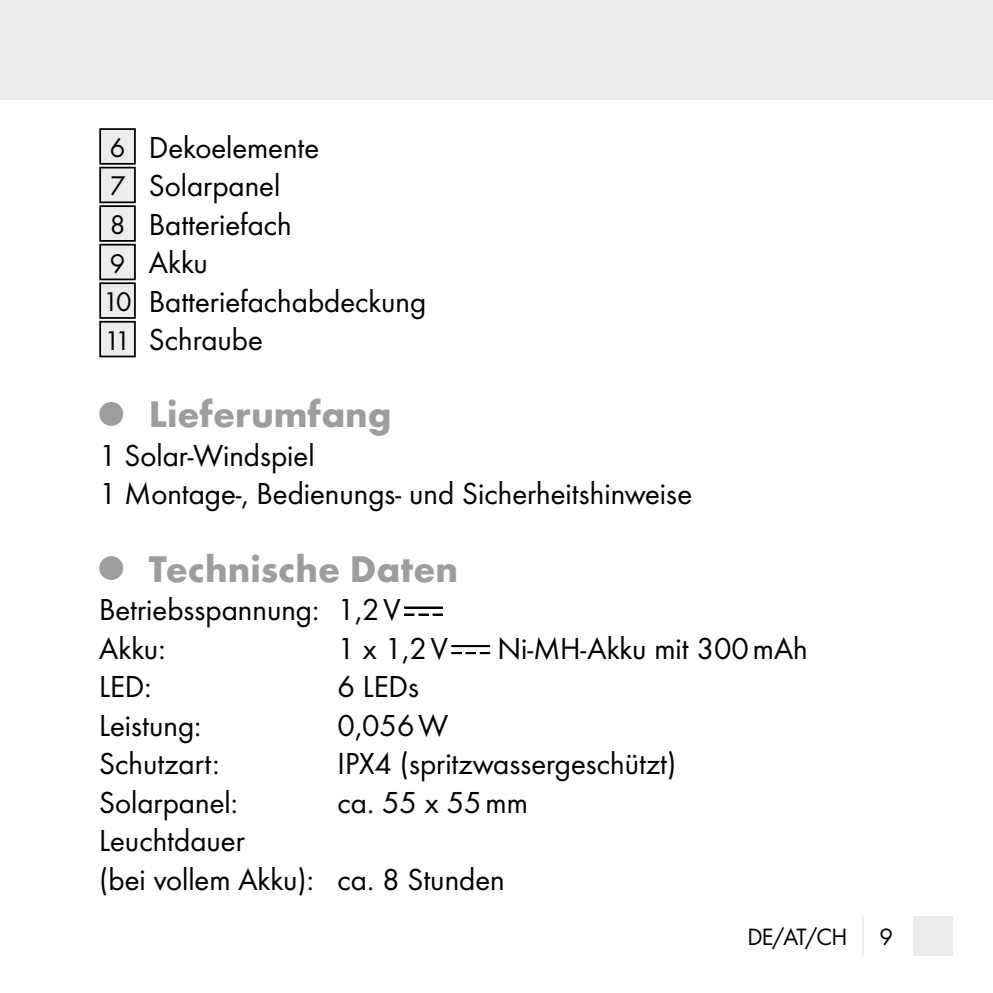
<style>
.page{position:relative;width:993px;height:993px;background:#fff}
.page>*{position:absolute;margin:0;border:0;box-sizing:border-box;transform-origin:0 0}
.t1{font:700 38.5px "Futura";color:#9c9d9d}
.t2{font:31.5px/38.5px "Futura Boo";color:#000}
.t3{font:24.5px "Futura Boo";color:#000}
.s1{font-size:28px}
</style>
<div class="page">
<div style="left:0;top:0;width:992px;height:99px;background:#ececec"></div>
<div style="left:913px;top:915px;width:39px;height:40px;background:#ececec"></div>
<hr style="left:861px;top:915px;width:2px;height:40px;background:#ececec">
<div style="left:100px;top:129px;width:35px;height:35px;background:#ececec"></div>
<div style="left:99px;top:128px;width:37px;height:37px;border:2px solid #000"></div>
<div style="left:100px;top:167px;width:35px;height:35px;background:#ececec"></div>
<div style="left:99px;top:167px;width:37px;height:36px;border:2px solid #000"></div>
<div style="left:100px;top:206px;width:35px;height:35px;background:#ececec"></div>
<div style="left:99px;top:205px;width:37px;height:37px;border:2px solid #000"></div>
<div style="left:100px;top:244px;width:35px;height:35px;background:#ececec"></div>
<div style="left:99px;top:244px;width:37px;height:36px;border:2px solid #000"></div>
<div style="left:100px;top:283px;width:35px;height:35px;background:#ececec"></div>
<div style="left:99px;top:282px;width:37px;height:37px;border:2px solid #000"></div>
<div style="left:100px;top:321px;width:35px;height:35px;background:#ececec"></div>
<div style="left:99px;top:321px;width:37px;height:36px;border:2px solid #000"></div>
<div style="left:99px;top:402px;width:24px;height:24px;background:#9c9d9d;border-radius:50%"></div>
<div style="left:99px;top:556px;width:24px;height:24px;background:#9c9d9d;border-radius:50%"></div>
<svg style="left:404px;top:613px;width:38px;height:2px"></svg>
<div style="left:404px;top:606px;width:38px;height:2px;border:1px solid #000"></div>
<svg style="left:451px;top:652px;width:38px;height:1px"></svg>
<div style="left:451px;top:645px;width:38px;height:1px;border:1px solid #000"></div>
<p class="t2" style="left:103px;top:128px;width:324px"><span class="s1">6</span> Dekoelemente<br><span class="s1">7</span> Solarpanel<br><span class="s1">8</span> Batteriefach<br><span class="s1">9</span> Akku<br><span class="s1">10</span> Batteriefachabdeckung<br><span class="s1">11</span> Schraube</p>
<p class="t1" style="left:149px;top:390px;width:244px">Lieferumfang</p>
<p class="t2" style="left:99px;top:436px;width:594px">1 Solar-Windspiel<br>1 Montage-, Bedienungs- und Sicherheitshinweise</p>
<p class="t1" style="left:149px;top:544px;width:310px">Technische Daten</p>
<p class="t2" style="left:99px;top:590px;width:303px">Betriebsspannung: 1,2V<br>Akku:</p>
<p class="t2" style="left:337px;top:628px;width:112px">1 x 1,2V</p>
<p class="t2" style="left:497px;top:628px;width:311px">Ni-MH-Akku mit 300mAh</p>
<p class="t2" style="left:99px;top:667px;width:54px">LED:</p>
<p class="t2" style="left:337px;top:667px;width:83px">6 LEDs</p>
<p class="t2" style="left:99px;top:705px;width:103px">Leistung:</p>
<p class="t2" style="left:337px;top:705px;width:112px">0,056W</p>
<p class="t2" style="left:99px;top:744px;width:122px">Schutzart:</p>
<p class="t2" style="left:337px;top:744px;width:340px">IPX4 (spritzwassergeschützt)</p>
<p class="t2" style="left:99px;top:782px;width:140px">Solarpanel:</p>
<p class="t2" style="left:337px;top:782px;width:192px">ca. 55 x 55mm</p>
<p class="t2" style="left:99px;top:821px;width:407px">Leuchtdauer<br>(bei vollem Akku): ca. 8 Stunden</p>
<p class="t3" style="left:747px;top:922px;width:101px">DE/AT/CH</p>
<p class="t3" style="left:879px;top:922px;width:15px">9</p>
</div>
